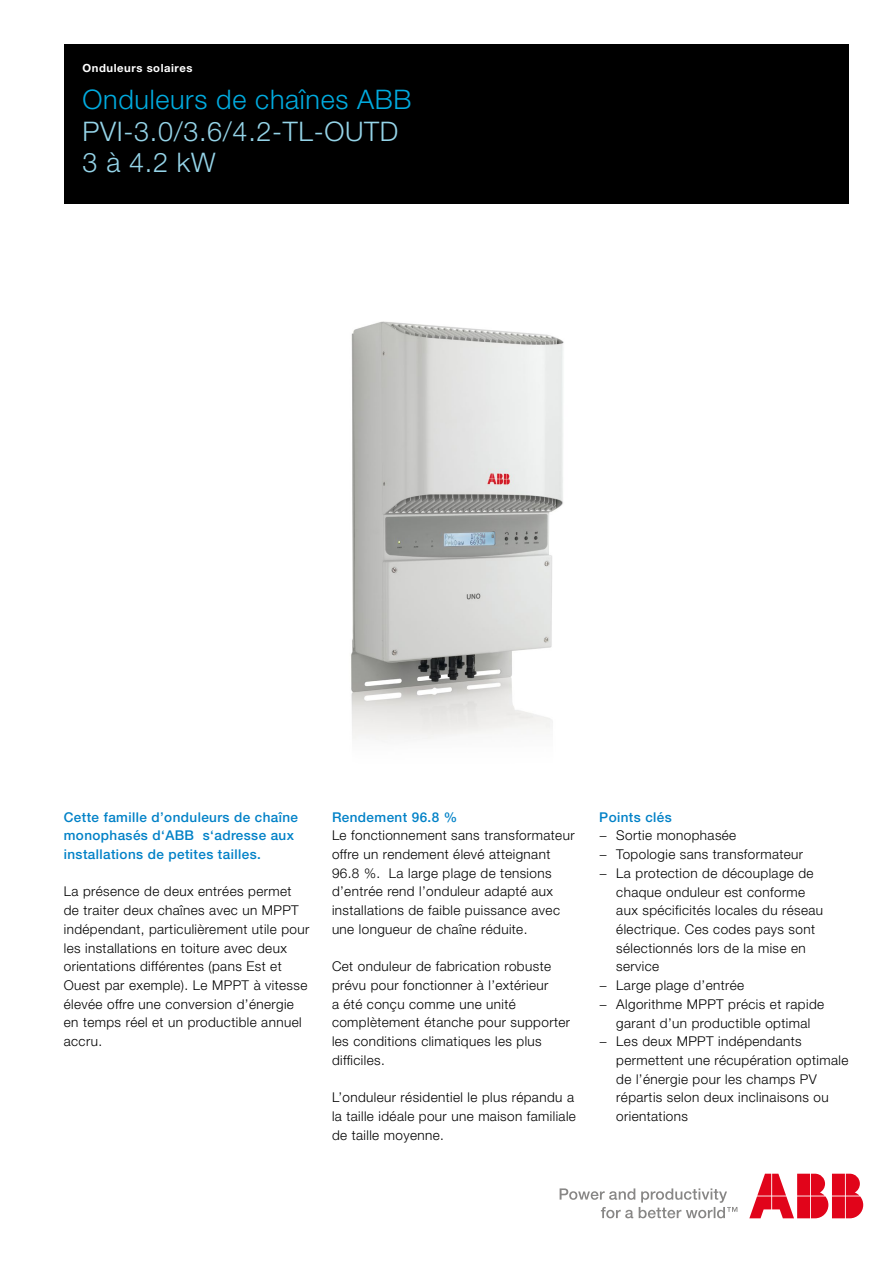
<style>
.page{position:relative;width:893px;height:1263px;background:#fff}
.page>*{position:absolute;margin:0;border:0;box-sizing:border-box;transform-origin:0 0}
.t1{font:300 27px/31.5px "Helvetica Neue";letter-spacing:.025em;color:#95d4e8}
.t2{font:300 27px "Helvetica Neue";letter-spacing:.025em;color:#00abdf}
.t3{font:300 13.5px/18.8px "Helvetica Neue";letter-spacing:.03em;color:#000}
.t4{font:500 13.5px/18.8px "Helvetica Neue";letter-spacing:.03em;color:#0081c7}
.t5{font:700 11.25px "Helvetica Neue";letter-spacing:.05em;color:#fff}
</style>
<div class="page">
<svg style="left:560px;top:1188px;width:177px;height:30px"></svg>
<svg style="left:749px;top:1174px;width:114px;height:44px"></svg>
<img style="left:351px;top:321px;width:213px;height:419px">
<div style="left:64px;top:45px;width:784px;height:159px;background:#000"></div>
<p class="t5" style="left:82px;top:61px;width:111px">Onduleurs solaires</p>
<h1 class="t2" style="left:82px;top:83px;width:331px">Onduleurs de chaînes ABB</h1>
<h1 class="t1" style="left:82px;top:115px;width:317px">PVI-3.0/3.6/4.2-TL-OUTD<br>3 à 4.2 kW</h1>
<p class="t4" style="left:64px;top:807px;width:236px">Cette famille d’onduleurs de chaîne monophasés d‘ABB s‘adresse aux installations de petites tailles.</p>
<p class="t3" style="left:64px;top:882px;width:247px">La présence de deux entrées permet de traiter deux chaînes avec un MPPT indépendant, particulièrement utile pour les installations en toiture avec deux orientations différentes (pans Est et Ouest par exemple). Le MPPT à vitesse élevée offre une conversion d’énergie en temps réel et un productible annuel accru.</p>
<p class="t4" style="left:332px;top:807px;width:127px">Rendement 96.8 %</p>
<p class="t3" style="left:332px;top:826px;width:244px">Le fonctionnement sans transformateur offre un rendement élevé atteignant 96.8 %. La large plage de tensions d’entrée rend l’onduleur adapté aux installations de faible puissance avec une longueur de chaîne réduite.</p>
<p class="t3" style="left:332px;top:957px;width:240px">Cet onduleur de fabrication robuste prévu pour fonctionner à l’extérieur<br>a été conçu comme une unité complètement étanche pour supporter les conditions climatiques les plus difficiles.</p>
<p class="t3" style="left:332px;top:1088px;width:245px">L’onduleur résidentiel le plus répandu a la taille idéale pour une maison familiale de taille moyenne.</p>
<p class="t4" style="left:599px;top:807px;width:74px">Points clés</p>
<p class="t3" style="left:599px;top:826px;width:139px">− Sortie monophasée</p>
<p class="t3" style="left:599px;top:844px;width:205px">− Topologie sans transformateur</p>
<p class="t3" style="left:599px;top:863px;width:216px">− La protection de découplage de</p>
<p class="t3" style="left:616px;top:882px;width:190px">chaque onduleur est conforme</p>
<p class="t3" style="left:616px;top:901px;width:208px">aux spécificités locales du réseau</p>
<p class="t3" style="left:616px;top:919px;width:200px">électrique. Ces codes pays sont</p>
<p class="t3" style="left:616px;top:938px;width:191px">sélectionnés lors de la mise en</p>
<p class="t3" style="left:616px;top:957px;width:44px">service</p>
<p class="t3" style="left:599px;top:975px;width:147px">− Large plage d’entrée</p>
<p class="t3" style="left:599px;top:994px;width:226px">− Algorithme MPPT précis et rapide</p>
<p class="t3" style="left:616px;top:1013px;width:195px">garant d’un productible optimal</p>
<p class="t3" style="left:599px;top:1032px;width:204px">− Les deux MPPT indépendants</p>
<p class="t3" style="left:616px;top:1050px;width:234px">permettent une récupération optimale</p>
<p class="t3" style="left:616px;top:1069px;width:202px">de l’énergie pour les champs PV</p>
<p class="t3" style="left:616px;top:1088px;width:214px">répartis selon deux inclinaisons ou</p>
<p class="t3" style="left:616px;top:1106px;width:73px">orientations</p>
</div>
